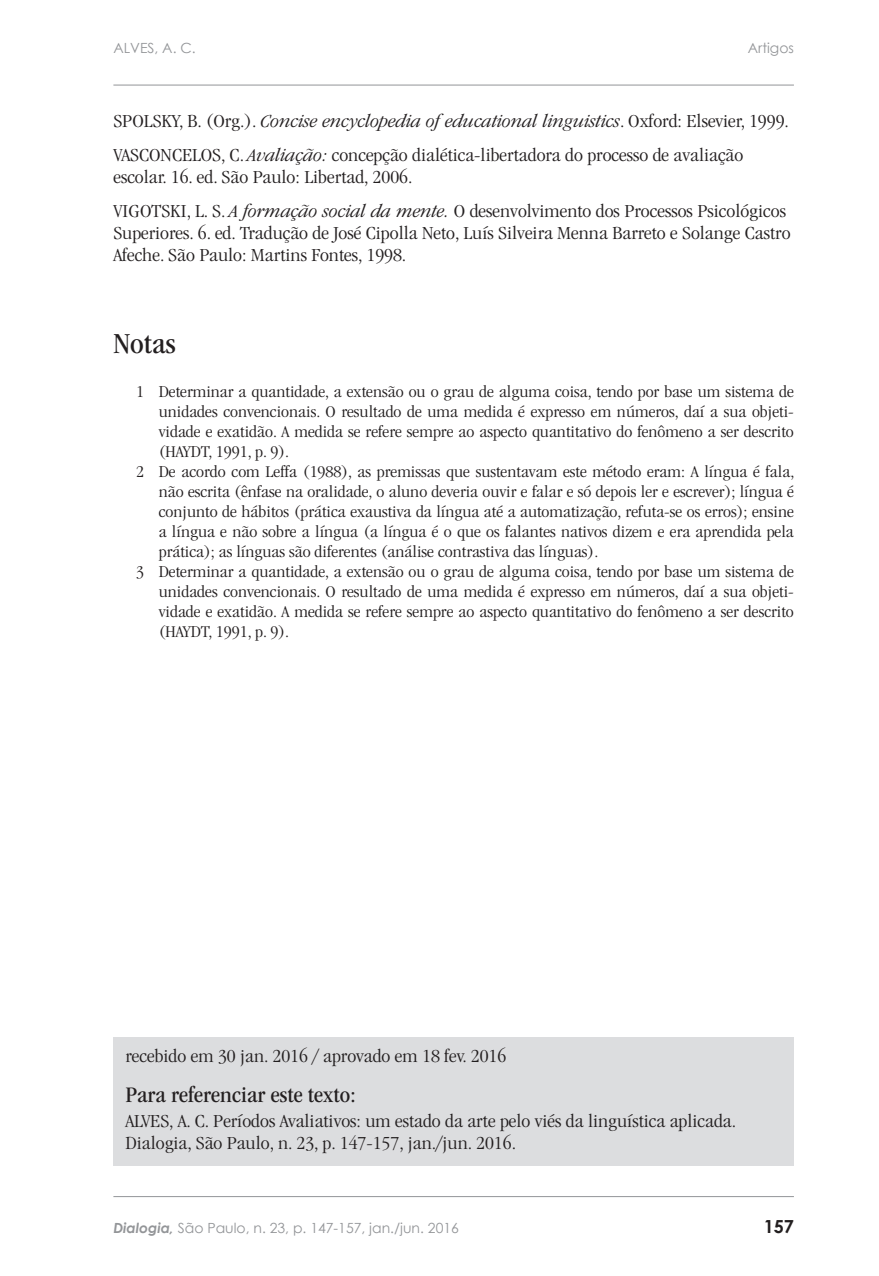
<style>
.page{position:relative;width:879px;height:1276px;background:#fff}
.page>*{position:absolute;margin:0;border:0;box-sizing:border-box;transform-origin:0 0}
.t1{font:condensed 30px "ITC Garamond Std";color:#231f20;scale:1.1 1}
.t2{font:condensed 23px "ITC Garamond Std";color:#231f20;scale:1.1 1}
.t3{font:300 condensed 19px/34px "ITC Garamond Std";color:#231f20;scale:1.2 1}
.t4{font:700 18px "Century Gothic";color:#231f20}
.t5{font:300 condensed 17px "ITC Garamond Std";color:#231f20;scale:1.2 1}
.t6{font:14px "Century Gothic";color:#939598}
.s1{font-style:italic}
.s2{font-weight:700;font-style:italic}
</style>
<div class="page">
<hr style="left:113px;top:1196px;width:681px;height:1px;background:#939598">
<hr style="left:113px;top:85px;width:681px;height:1px;background:#939598">
<div style="left:113px;top:1036px;width:681px;height:129px;background:#dcdddf"></div>
<p class="t6" style="left:113px;top:38px;width:84px">ALVES, A. C.</p>
<p class="t6" style="left:748px;top:38px;width:48px">Artigos</p>
<p class="t3" style="left:113px;top:104px;width:564px">SPOLSKY, B. (Org.). <span class="s1">Concise encyclopedia of educational linguistics</span>. Oxford: Elsevier, 1999.<br>VASCONCELOS, C. <span class="s1">Avaliação:</span> concepção dialética-libertadora do processo de avaliação</p>
<p class="t3" style="left:113px;top:160px;width:562px">escolar. 16. ed. São Paulo: Libertad, 2006.<br>VIGOTSKI, L. S. <span class="s1">A formação social da mente.</span> O desenvolvimento dos Processos Psicológicos</p>
<p class="t3" style="left:113px;top:222px;width:566px;line-height:22px">Superiores. 6. ed. Tradução de José Cipolla Neto, Luís Silveira Menna Barreto e Solange Castro<br>Afeche. São Paulo: Martins Fontes, 1998.</p>
<h1 class="t1" style="left:113px;top:327px;width:58px">Notas</h1>
<p class="t5" style="left:136px;top:382px;width:550px">1 Determinar a quantidade, a extensão ou o grau de alguma coisa, tendo por base um sistema de</p>
<p class="t5" style="left:159px;top:402px;width:531px">unidades convencionais. O resultado de uma medida é expresso em números, daí a sua objeti-</p>
<p class="t5" style="left:159px;top:422px;width:531px">vidade e exatidão. A medida se refere sempre ao aspecto quantitativo do fenômeno a ser descrito</p>
<p class="t5" style="left:159px;top:442px;width:110px">(HAYDT, 1991, p. 9).</p>
<p class="t5" style="left:136px;top:462px;width:550px">2 De acordo com Leffa (1988), as premissas que sustentavam este método eram: A língua é fala,</p>
<p class="t5" style="left:159px;top:482px;width:531px">não escrita (ênfase na oralidade, o aluno deveria ouvir e falar e só depois ler e escrever); língua é</p>
<p class="t5" style="left:159px;top:502px;width:531px">conjunto de hábitos (prática exaustiva da língua até a automatização, refuta-se os erros); ensine</p>
<p class="t5" style="left:159px;top:522px;width:531px">a língua e não sobre a língua (a língua é o que os falantes nativos dizem e era aprendida pela</p>
<p class="t5" style="left:159px;top:542px;width:368px">prática); as línguas são diferentes (análise contrastiva das línguas).</p>
<p class="t5" style="left:136px;top:562px;width:550px">3 Determinar a quantidade, a extensão ou o grau de alguma coisa, tendo por base um sistema de</p>
<p class="t5" style="left:159px;top:582px;width:531px">unidades convencionais. O resultado de uma medida é expresso em números, daí a sua objeti-</p>
<p class="t5" style="left:159px;top:602px;width:531px">vidade e exatidão. A medida se refere sempre ao aspecto quantitativo do fenômeno a ser descrito</p>
<p class="t5" style="left:159px;top:622px;width:110px">(HAYDT, 1991, p. 9).</p>
<p class="t3" style="left:125px;top:1039px;width:319px">recebido em 30 jan. 2016 / aprovado em 18 fev. 2016</p>
<h2 class="t2" style="left:125px;top:1081px;width:211px">Para referenciar este texto:</h2>
<p class="t3" style="left:125px;top:1109px;width:510px;line-height:22px">ALVES, A. C. Períodos Avaliativos: um estado da arte pelo viés da linguística aplicada.<br>Dialogia, São Paulo, n. 23, p. 147-157, jan./jun. 2016.</p>
<p class="t6" style="left:113px;top:1218px;width:347px"><span class="s2">Dialogia,</span> São Paulo, n. 23, p. 147-157, jan./jun. 2016</p>
<p class="t4" style="left:763px;top:1212px;width:32px">157</p>
</div>
